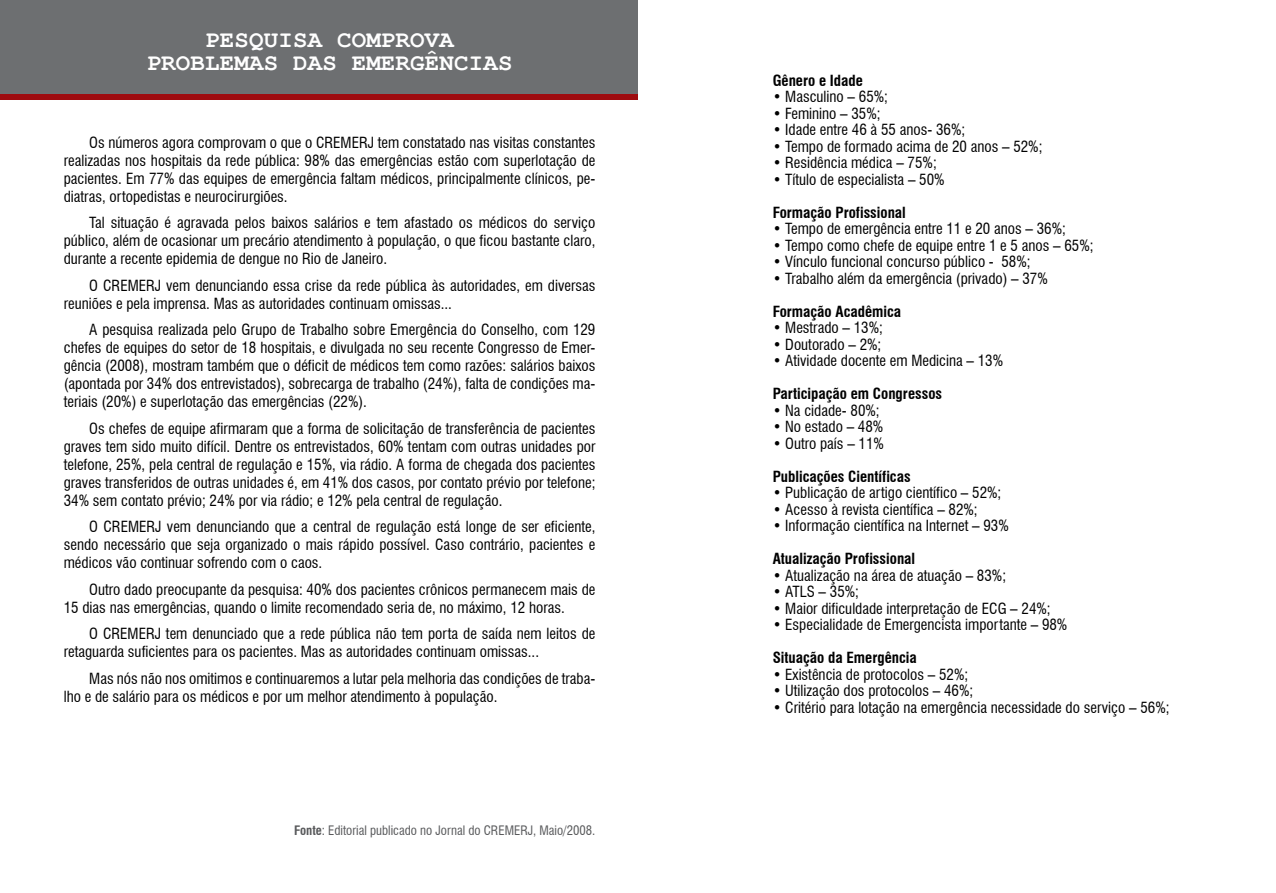
<style>
.page{position:relative;width:1276px;height:893px;background:#fff}
.page>*{position:absolute;margin:0;border:0;box-sizing:border-box;transform-origin:0 0}
.t1{font:700 24px "Courier New";letter-spacing:.01em;color:#fff}
.t2{font:condensed 15px/18px "Swiss 721 BT";color:#000;text-align:justify}
.t3{font:700 condensed 15px "Swiss 721 BT";color:#000}
.t4{font:condensed 12.75px "Swiss 721 BT";color:#58595b}
.s1{font-weight:700}
</style>
<div class="page">
<div style="left:0;top:0;width:638px;height:98px;background:#6d6f71"></div>
<div style="left:0;top:94px;width:638px;height:6px;background:#9e0b0f"></div>
<h1 class="t1" style="left:205px;top:25px;width:31px">PESQUISA</h1>
<h1 class="t1" style="left:337px;top:25px;width:118px">COMPROVA</h1>
<h1 class="t1" style="left:147px;top:47px;width:31px">PROBLEMAS</h1>
<h1 class="t1" style="left:293px;top:47px;width:15px">DAS</h1>
<h1 class="t1" style="left:352px;top:47px;width:16px">EMERGÊNCIAS</h1>
<p class="t2" style="left:64px;top:133px;width:533px;text-indent:26px">Os números agora comprovam o que o CREMERJ tem constatado nas visitas constantes realizadas nos hospitais da rede pública: 98% das emergências estão com superlotação de pacientes. Em 77% das equipes de emergência faltam médicos, principalmente clínicos, pe&shy;diatras, ortopedistas e neurocirurgiões.</p>
<p class="t2" style="left:64px;top:214px;width:533px;text-indent:26px">Tal situação é agravada pelos baixos salários e tem afastado os médicos do serviço público, além de ocasionar um precário atendimento à população, o que ficou bastante claro, durante a recente epidemia de dengue no Rio de Janeiro.</p>
<p class="t2" style="left:64px;top:276px;width:533px;text-indent:26px">O CREMERJ vem denunciando essa crise da rede pública às autoridades, em diversas reuniões e pela imprensa. Mas as autoridades continuam omissas...</p>
<p class="t2" style="left:64px;top:321px;width:533px;text-indent:26px">A pesquisa realizada pelo Grupo de Trabalho sobre Emergência do Conselho, com 129 chefes de equipes do setor de 18 hospitais, e divulgada no seu recente Congresso de Emer&shy;gência (2008), mostram também que o déficit de médicos tem como razões: salários baixos (apontada por 34% dos entrevistados), sobrecarga de trabalho (24%), falta de condições ma&shy;teriais (20%) e superlotação das emergências (22%).</p>
<p class="t2" style="left:64px;top:419px;width:533px;text-indent:26px">Os chefes de equipe afirmaram que a forma de solicitação de transferência de pacientes graves tem sido muito difícil. Dentre os entrevistados, 60% tentam com outras unidades por telefone, 25%, pela central de regulação e 15%, via rádio. A forma de chegada dos pacientes graves transferidos de outras unidades é, em 41% dos casos, por contato prévio por telefone; 34% sem contato prévio; 24% por via rádio; e 12% pela central de regulação.</p>
<p class="t2" style="left:64px;top:518px;width:533px;text-indent:26px">O CREMERJ vem denunciando que a central de regulação está longe de ser eficiente, sendo necessário que seja organizado o mais rápido possível. Caso contrário, pacientes e médicos vão continuar sofrendo com o caos.</p>
<p class="t2" style="left:64px;top:580px;width:533px;text-indent:26px">Outro dado preocupante da pesquisa: 40% dos pacientes crônicos permanecem mais de<br>15 dias nas emergências, quando o limite recomendado seria de, no máximo, 12 horas.</p>
<p class="t2" style="left:64px;top:625px;width:533px;text-indent:26px">O CREMERJ tem denunciado que a rede pública não tem porta de saída nem leitos de retaguarda suficientes para os pacientes. Mas as autoridades continuam omissas...</p>
<p class="t2" style="left:64px;top:669px;width:533px;text-indent:26px">Mas nós não nos omitimos e continuaremos a lutar pela melhoria das condições de traba&shy;lho e de salário para os médicos e por um melhor atendimento à população.</p>
<p class="t4" style="left:294px;top:823px;width:303px"><span class="s1">Fonte</span>: Editorial publicado no Jornal do CREMERJ, Maio/2008.</p>
<p class="t3" style="left:772px;top:71px;width:92px">Gênero e Idade</p>
<p class="t2" style="left:772px;top:88px;width:117px">• Masculino – 65%;</p>
<p class="t2" style="left:772px;top:104px;width:109px">• Feminino – 35%;</p>
<p class="t2" style="left:772px;top:121px;width:194px">• Idade entre 46 à 55 anos- 36%;</p>
<p class="t2" style="left:772px;top:137px;width:271px">• Tempo de formado acima de 20 anos – 52%;</p>
<p class="t2" style="left:772px;top:154px;width:166px">• Residência médica – 75%;</p>
<p class="t2" style="left:772px;top:170px;width:173px">• Título de especialista – 50%</p>
<p class="t3" style="left:772px;top:203px;width:135px">Formação Profissional</p>
<p class="t2" style="left:772px;top:220px;width:295px">• Tempo de emergência entre 11 e 20 anos – 36%;</p>
<p class="t2" style="left:772px;top:236px;width:322px">• Tempo como chefe de equipe entre 1 e 5 anos – 65%;</p>
<p class="t2" style="left:772px;top:253px;width:259px">• Vínculo funcional concurso público - 58%;</p>
<p class="t2" style="left:772px;top:269px;width:277px">• Trabalho além da emergência (privado) – 37%</p>
<p class="t3" style="left:772px;top:302px;width:130px">Formação Acadêmica</p>
<p class="t2" style="left:772px;top:319px;width:112px">• Mestrado – 13%;</p>
<p class="t2" style="left:772px;top:335px;width:110px">• Doutorado – 2%;</p>
<p class="t2" style="left:772px;top:352px;width:232px">• Atividade docente em Medicina – 13%</p>
<p class="t3" style="left:772px;top:385px;width:171px">Participação em Congressos</p>
<p class="t2" style="left:772px;top:401px;width:109px">• Na cidade- 80%;</p>
<p class="t2" style="left:772px;top:418px;width:112px">• No estado – 48%</p>
<p class="t2" style="left:772px;top:434px;width:113px">• Outro país – 11%</p>
<p class="t3" style="left:772px;top:467px;width:139px">Publicações Científicas</p>
<p class="t2" style="left:772px;top:484px;width:230px">• Publicação de artigo científico – 52%;</p>
<p class="t2" style="left:772px;top:500px;width:206px">• Acesso à revista científica – 82%;</p>
<p class="t2" style="left:772px;top:517px;width:238px">• Informação científica na Internet – 93%</p>
<p class="t3" style="left:772px;top:550px;width:144px">Atualização Profissional</p>
<p class="t2" style="left:772px;top:566px;width:235px">• Atualização na área de atuação – 83%;</p>
<p class="t2" style="left:772px;top:583px;width:88px">• ATLS – 35%;</p>
<p class="t2" style="left:772px;top:599px;width:279px">• Maior dificuldade interpretação de ECG – 24%;</p>
<p class="t2" style="left:772px;top:616px;width:296px">• Especialidade de Emergencista importante – 98%</p>
<p class="t3" style="left:772px;top:649px;width:146px">Situação da Emergência</p>
<p class="t2" style="left:772px;top:665px;width:197px">• Existência de protocolos – 52%;</p>
<p class="t2" style="left:772px;top:682px;width:202px">• Utilização dos protocolos – 46%;</p>
<p class="t2" style="left:772px;top:698px;width:398px">• Critério para lotação na emergência necessidade do serviço – 56%;</p>
</div>
